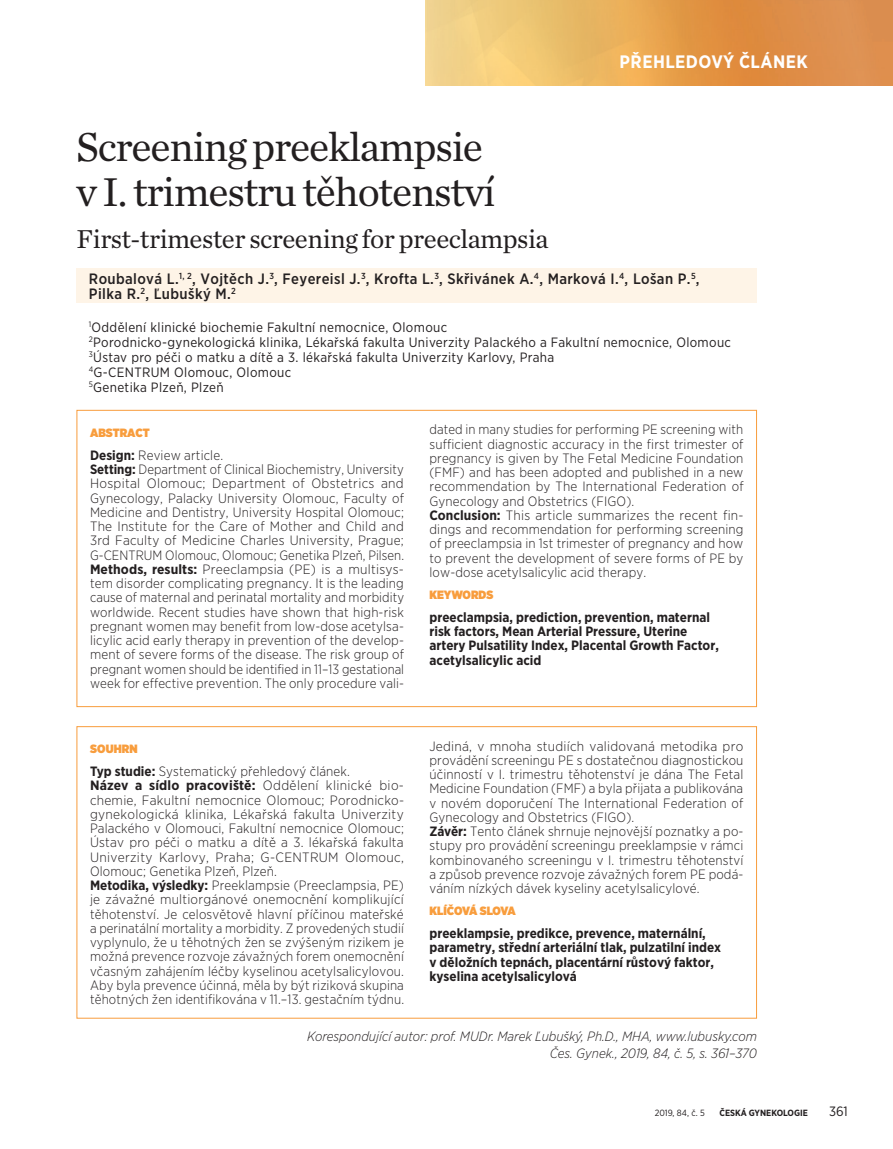
<style>
.page{position:relative;width:893px;height:1149px;background:#fff}
.page>*{position:absolute;margin:0;border:0;box-sizing:border-box;transform-origin:0 0}
.titul{font:42px/45px "Chronicle Text G1";letter-spacing:-.03em;color:#231f20}
.titul-2{font:27px "Chronicle Text G1";letter-spacing:-.02em;color:#231f20}
.zahlavi_barva{font:700 18px "Gotham Narrow";letter-spacing:.025em;color:#fff}
.autor_jmeno{font:500 15px/15px "Gotham Narrow";letter-spacing:.025em;color:#231f20}
.souhrn{font:300 13.5px/14.2px "Gotham Narrow";letter-spacing:.01em;color:#231f20;text-align:justify}
.klicova_slova{font:700 13.5px/14.2px "Gotham Narrow";color:#231f20}
.autor_pracoviste_CV{font:13.5px "Gotham Narrow";letter-spacing:.025em;color:#231f20}
.citace{font:italic 300 13.5px "Gotham Narrow";color:#231f20}
.souhrn-2{font:900 12px "Gotham Narrow";letter-spacing:-.01em;color:#f89d3d}
.klic_slova__nadpis{font:900 12px "Gotham Narrow";color:#f89d3d}
.t1{font:700 9px "Gotham Narrow";color:#231f20}
.t2{font:9px "Gotham Narrow";color:#231f20}
.s1{font-weight:700}
</style>
<div class="page">
<img style="left:425px;top:0;width:468px;height:85px">
<div style="left:76px;top:268px;width:681px;height:34px;background:#fef4e7"></div>
<p class="zahlavi_barva" style="left:620px;top:50px;width:190px">PŘEHLEDOVÝ ČLÁNEK</p>
<p class="titul" style="left:77px;top:122px;width:420px">Screening preeklampsie v I. trimestru těhotenství</p>
<p class="titul-2" style="left:77px;top:218px;width:473px">First-trimester screening for preeclampsia</p>
<p class="autor_jmeno" style="left:89px;top:271px;width:612px">Roubalová L.<sup>1,</sup> <sup>2</sup>, Vojtěch J.<sup>3</sup>, Feyereisl J.<sup>3</sup>, Krofta L.<sup>3</sup>, Skřivánek A.<sup>4</sup>, Marková I.<sup>4</sup>, Lošan P.<sup>5</sup>,<br>Pilka R.<sup>2</sup>, Ľubušký M.<sup>2</sup></p>
<p class="autor_pracoviste_CV" style="left:89px;top:318px;width:360px"><sup>1</sup>Oddělení klinické biochemie Fakultní nemocnice, Olomouc</p>
<p class="autor_pracoviste_CV" style="left:89px;top:333px;width:644px"><sup>2</sup>Porodnicko-gynekologická klinika, Lékařská fakulta Univerzity Palackého a Fakultní nemocnice, Olomouc</p>
<p class="autor_pracoviste_CV" style="left:89px;top:348px;width:467px"><sup>3</sup>Ústav pro péči o matku a dítě a 3. lékařská fakulta Univerzity Karlovy, Praha</p>
<p class="autor_pracoviste_CV" style="left:89px;top:363px;width:204px"><sup>4</sup>G-CENTRUM Olomouc, Olomouc</p>
<p class="autor_pracoviste_CV" style="left:89px;top:378px;width:136px"><sup>5</sup>Genetika Plzeň, Plzeň</p>
<p class="klic_slova__nadpis" style="left:90px;top:424px;width:61px">ABSTRACT</p>
<p class="souhrn" style="left:90px;top:447px;width:135px"><span class="s1">Design:</span> Review article.</p>
<p class="souhrn" style="left:90px;top:461px;width:316px"><span class="s1">Setting:</span> Department of Clinical Biochemistry, University Hospital Olomouc; Department of Obstetrics and Gynecology, Palacky University Olomouc, Faculty of Medicine and Dentistry, University Hospital Olomouc; The Institute for the Care of Mother and Child and 3rd Faculty of Medicine Charles University, Prague; G-CENTRUM Olomouc, Olomouc; Genetika Plzeň, Pilsen.</p>
<p class="souhrn" style="left:90px;top:561px;width:316px"><span class="s1">Methods, results:</span> Preeclampsia (PE) is a multisys&shy;tem disorder complicating pregnancy. It is the leading cause of maternal and perinatal mortality and morbidity worldwide. Recent studies have shown that high-risk pregnant women may benefit from low-dose acetylsa&shy;licylic acid early therapy in prevention of the develop&shy;ment of severe forms of the disease. The risk group of pregnant women should be identified in 11–13 gestational week for effective prevention. The only procedure vali-</p>
<p class="klic_slova__nadpis" style="left:90px;top:740px;width:49px">SOUHRN</p>
<p class="souhrn" style="left:90px;top:763px;width:261px"><span class="s1">Typ studie:</span> Systematický přehledový článek.</p>
<p class="souhrn" style="left:90px;top:777px;width:316px"><span class="s1">Název a sídlo pracoviště:</span> Oddělení klinické bio&shy;chemie, Fakultní nemocnice Olomouc; Porodnicko&shy;gynekologická klinika, Lékařská fakulta Univerzity Palackého v Olomouci, Fakultní nemocnice Olomouc; Ústav pro péči o matku a dítě a 3. lékařská fakulta Univerzity Karlovy, Praha; G-CENTRUM Olomouc, Olomouc; Genetika Plzeň, Plzeň.</p>
<p class="souhrn" style="left:90px;top:877px;width:316px"><span class="s1">Metodika, výsledky:</span> Preeklampsie (Preeclampsia, PE) je závažné multiorgánové onemocnění komplikující těhotenství. Je celosvětově hlavní příčinou mateřské a perinatální mortality a morbidity. Z provedených studií vyplynulo, že u těhotných žen se zvýšeným rizikem je možná prevence rozvoje závažných forem onemocnění včasným zahájením léčby kyselinou acetylsalicylovou.<br>Aby byla prevence účinná, měla by být riziková skupina těhotných žen identifikována v 11.–13. gestačním týdnu.</p>
<p class="souhrn" style="left:429px;top:422px;width:316px">dated in many studies for performing PE screening with sufficient diagnostic accuracy in the first trimester of pregnancy is given by The Fetal Medicine Foundation (FMF) and has been adopted and published in a new recommendation by The International Federation of Gynecology and Obstetrics (FIGO).</p>
<p class="souhrn" style="left:429px;top:507px;width:315px"><span class="s1">Conclusion:</span> This article summarizes the recent fin&shy;dings and recommendation for performing screening of preeclampsia in 1st trimester of pregnancy and how to prevent the development of severe forms of PE by low-dose acetylsalicylic acid therapy.</p>
<p class="souhrn-2" style="left:429px;top:586px;width:65px">KEYWORDS</p>
<p class="klicova_slova" style="left:429px;top:609px;width:291px">preeclampsia, prediction, prevention, maternal risk factors, Mean Arterial Pressure, Uterine artery Pulsatility Index, Placental Growth Factor, acetylsalicylic acid</p>
<p class="souhrn" style="left:429px;top:738px;width:315px">Jediná, v mnoha studiích validovaná metodika pro provádění screeningu PE s dostatečnou diagnostickou účinností v I. trimestru těhotenství je dána The Fetal Medicine Foundation (FMF) a byla přijata a publikována v novém doporučení The International Federation of Gynecology and Obstetrics (FIGO).</p>
<p class="souhrn" style="left:429px;top:823px;width:315px"><span class="s1">Závěr:</span> Tento článek shrnuje nejnovější poznatky a po&shy;stupy pro provádění screeningu preeklampsie v rámci kombinovaného screeningu v I. trimestru těhotenství a způsob prevence rozvoje závažných forem PE podá&shy;váním nízkých dávek kyseliny acetylsalicylové.</p>
<p class="souhrn-2" style="left:429px;top:902px;width:88px">KLÍČOVÁ SLOVA</p>
<p class="klicova_slova" style="left:429px;top:925px;width:293px">preeklampsie, predikce, prevence, maternální, parametry, střední arteriální tlak, pulzatilní index v děložních tepnách, placentární růstový faktor, kyselina acetylsalicylová</p>
<p class="citace" style="left:307px;top:1027px;width:451px">Korespondující autor: prof. MUDr. Marek Ľubušký, Ph.D., MHA, www.lubusky.com</p>
<p class="citace" style="left:550px;top:1044px;width:209px">Čes. Gynek., 2019, 84, č. 5, s. 361–370</p>
<p class="t2" style="left:655px;top:1106px;width:52px">2019, 84, č. 5</p>
<p class="t1" style="left:719px;top:1106px;width:90px">ČESKÁ GYNEKOLOGIE</p>
<p class="autor_pracoviste_CV" style="left:829px;top:1102px;width:20px">361</p>
</div>
